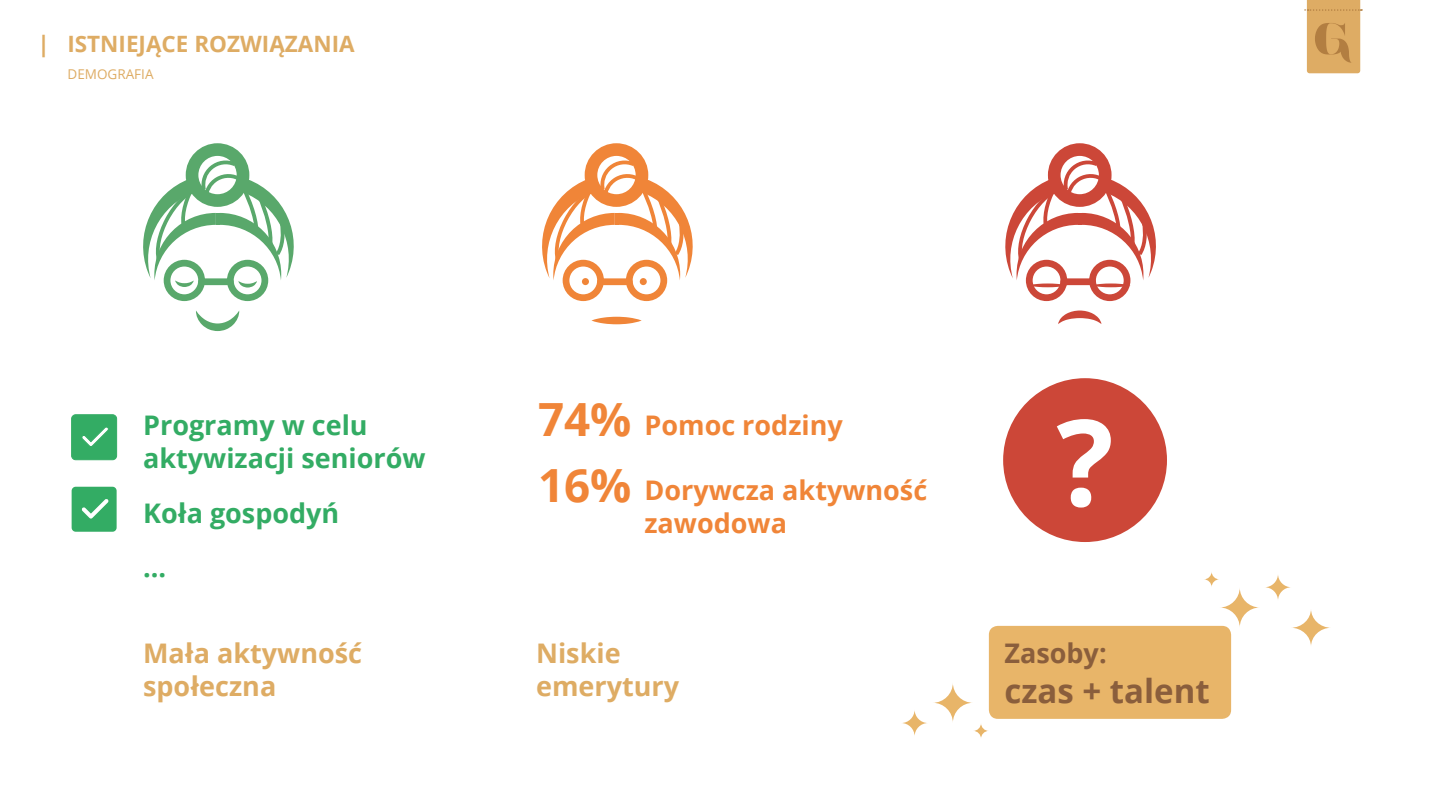
<style>
.page{position:relative;width:1440px;height:810px;background:#fff}
.page>*{position:absolute;margin:0;border:0;box-sizing:border-box;transform-origin:0 0}
.t1{font:700 120px "Open Sans";color:#fff}
.t2{font:700 45.75px/65.6px "Open Sans";color:#f08538}
.t3{font:700 33px "Open Sans";color:#8a5e3c}
.t4{font:700 27px/32.4px "Open Sans";color:#33ac64}
.t5{font:700 27px/32.4px "Open Sans";color:#f08538}
.t6{font:700 27px/32.4px "Open Sans";color:#deac64}
.t7{font:700 27px "Open Sans";color:#8a5e3c}
.t8{font:700 22.5px "Open Sans";color:#deac64}
.t9{font:13.5px "Open Sans";color:#deac64}
</style>
<div class="page">
<svg style="left:1305px;top:0;width:58px;height:73px;background:#daac6b"></svg>
<div style="left:1003px;top:378px;width:164px;height:164px;background:#cc4738;border-radius:50%"></div>
<svg style="left:71px;top:414px;width:46px;height:46px;background:#40b16d"></svg>
<svg style="left:72px;top:487px;width:45px;height:45px;background:#45b371"></svg>
<svg style="left:143px;top:143px;width:151px;height:158px"></svg>
<svg style="left:196px;top:311px;width:43px;height:20px"></svg>
<svg style="left:591px;top:317px;width:51px;height:7px"></svg>
<svg style="left:542px;top:143px;width:151px;height:158px"></svg>
<div style="left:582px;top:278px;width:7px;height:7px;background:#f08538;border-radius:50%"></div>
<div style="left:640px;top:278px;width:7px;height:7px;background:#f08538;border-radius:50%"></div>
<svg style="left:1058px;top:311px;width:43px;height:13px"></svg>
<svg style="left:1005px;top:143px;width:151px;height:158px"></svg>
<div style="left:989px;top:626px;width:242px;height:93px;background:#e8b569;border-radius:9px"></div>
<svg style="left:1220px;top:587px;width:40px;height:41px"></svg>
<svg style="left:1264px;top:574px;width:28px;height:27px"></svg>
<svg style="left:1204px;top:572px;width:16px;height:15px"></svg>
<svg style="left:1291px;top:609px;width:40px;height:38px"></svg>
<svg style="left:933px;top:683px;width:40px;height:40px"></svg>
<svg style="left:901px;top:710px;width:27px;height:27px"></svg>
<svg style="left:973px;top:723px;width:16px;height:16px"></svg>
<p class="t8" style="left:38px;top:28px;width:319px">| ISTNIEJĄCE ROZWIĄZANIA</p>
<p class="t9" style="left:68px;top:65px;width:88px">DEMOGRAFIA</p>
<p class="t4" style="left:143px;top:409px;width:284px">Programy w celu aktywizacji seniorów</p>
<p class="t4" style="left:143px;top:485px;width:198px;line-height:54.8px">Koła gospodyń ...</p>
<h2 class="t2" style="left:538px;top:385px;width:95px">74%<br>16%</h2>
<p class="t5" style="left:644px;top:409px;width:200px">Pomoc rodziny</p>
<p class="t5" style="left:644px;top:474px;width:284px">Dorywcza aktywność zawodowa</p>
<p class="t6" style="left:143px;top:637px;width:220px">Mała aktywność społeczna</p>
<p class="t6" style="left:536px;top:637px;width:145px">Niskie emerytury</p>
<h1 class="t1" style="left:1056px;top:378px;width:59px">?</h1>
<p class="t7" style="left:1004px;top:635px;width:104px">Zasoby:</p>
<p class="t3" style="left:1004px;top:668px;width:207px">czas + talent</p>
</div>
